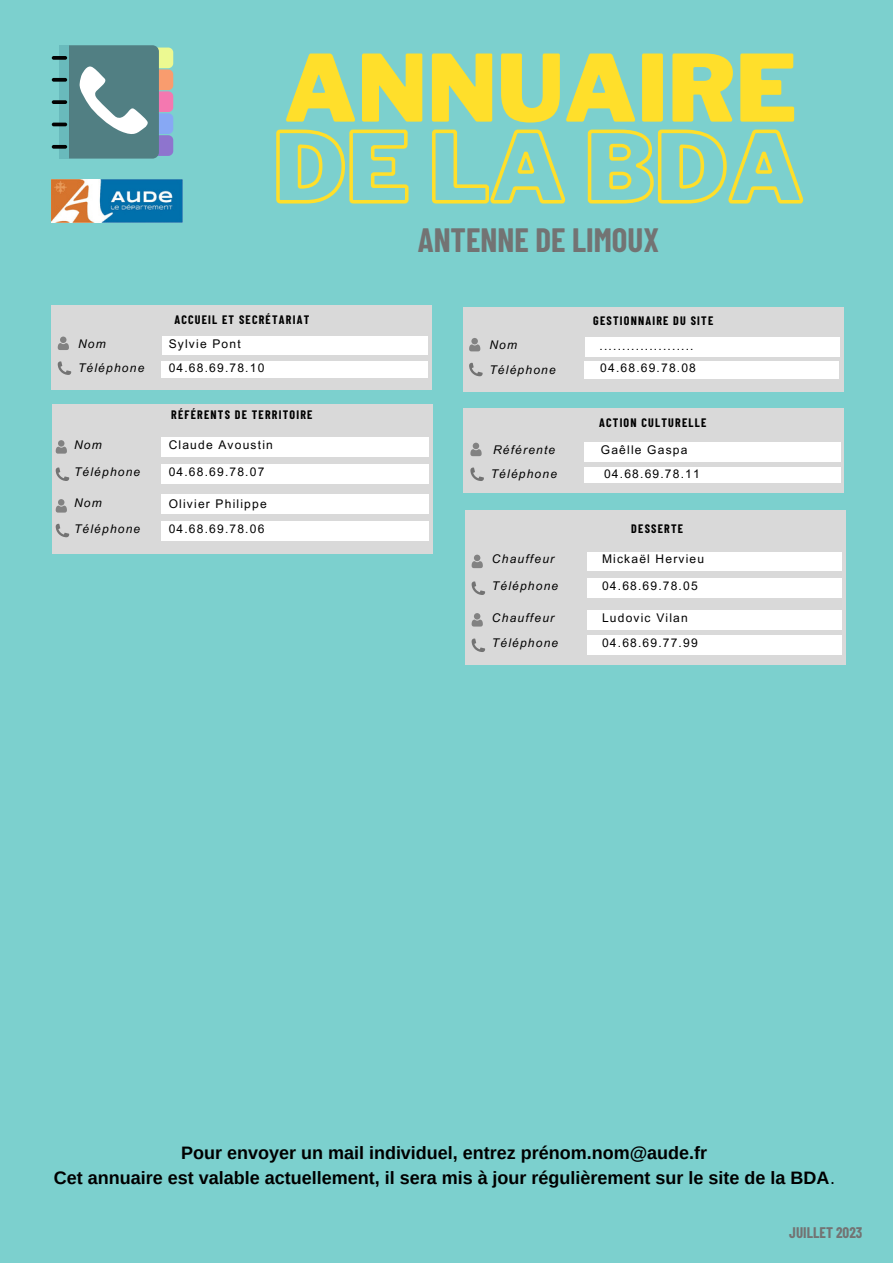
<style>
.page{position:relative;width:893px;height:1264px;background:#fff}
.page>*{position:absolute;margin:0;border:0;box-sizing:border-box;transform-origin:0 0}
.t1{font:900 91.8px "Libre Franklin";color:#ffdf2b}
.t2{font:700 33px "Barlow Condensed";color:#737373}
.t3{font:700 18px "Arimo";color:#000}
.t4{font:700 15px "Barlow Condensed";color:#737373}
.t5{font:12px "Arial MT Pro";letter-spacing:.1em;color:#000}
.t6{font:italic 12px "Arial MT Pro";letter-spacing:.1em;color:#000}
.t7{font:700 12px "Barlow Condensed";letter-spacing:.1em;color:#000}
.s1{font-weight:400}
</style>
<div class="page">
<div style="left:0;top:0;width:892px;height:1262px;background:#7cd0ce"></div>
<div style="left:462px;top:307px;width:381px;height:84px;background:#d9d9d9"></div>
<div style="left:585px;top:337px;width:254px;height:19px;background:#fff"></div>
<div style="left:584px;top:361px;width:254px;height:17px;background:#fff"></div>
<svg style="left:469px;top:338px;width:11px;height:13px"></svg>
<svg style="left:469px;top:363px;width:13px;height:13px"></svg>
<div style="left:145px;top:48px;width:28px;height:20px;background:#ecf991;border-radius:5px"></div>
<div style="left:145px;top:69px;width:28px;height:21px;background:#f99c6e;border-radius:5px"></div>
<div style="left:145px;top:91px;width:28px;height:21px;background:#f478b0;border-radius:5px"></div>
<div style="left:145px;top:113px;width:28px;height:21px;background:#87a8f4;border-radius:5px"></div>
<div style="left:145px;top:135px;width:28px;height:21px;background:#8e74ce;border-radius:5px"></div>
<svg style="left:69px;top:45px;width:90px;height:114px;background:#6a9195"></svg>
<div style="left:59px;top:45px;width:10px;height:114px;background:#69babc"></div>
<svg style="left:52px;top:56px;width:15px;height:4px"></svg>
<svg style="left:52px;top:78px;width:15px;height:4px"></svg>
<svg style="left:52px;top:100px;width:15px;height:4px"></svg>
<hr style="left:52px;top:123px;width:15px;height:3px;background:#020202;border-radius:2px">
<svg style="left:52px;top:145px;width:15px;height:4px"></svg>
<img style="left:52px;top:180px;width:130px;height:42px">
<div style="left:52px;top:404px;width:380px;height:149px;background:#d9d9d9"></div>
<div style="left:162px;top:464px;width:267px;height:19px;background:#fff"></div>
<div style="left:161px;top:437px;width:268px;height:19px;background:#fff"></div>
<div style="left:161px;top:494px;width:267px;height:19px;background:#fff"></div>
<div style="left:161px;top:522px;width:267px;height:19px;background:#fff"></div>
<svg style="left:56px;top:440px;width:11px;height:13px"></svg>
<svg style="left:56px;top:467px;width:13px;height:14px"></svg>
<svg style="left:56px;top:499px;width:11px;height:13px"></svg>
<svg style="left:56px;top:524px;width:13px;height:13px"></svg>
<svg style="left:276px;top:129px;width:528px;height:75px"></svg>
<div style="left:465px;top:510px;width:381px;height:155px;background:#d9d9d9"></div>
<div style="left:587px;top:579px;width:254px;height:18px;background:#fff"></div>
<div style="left:587px;top:552px;width:254px;height:19px;background:#fff"></div>
<div style="left:587px;top:610px;width:254px;height:19px;background:#fff"></div>
<div style="left:587px;top:636px;width:254px;height:18px;background:#fff"></div>
<svg style="left:471px;top:554px;width:12px;height:14px"></svg>
<svg style="left:471px;top:581px;width:14px;height:14px"></svg>
<svg style="left:471px;top:613px;width:12px;height:13px"></svg>
<svg style="left:471px;top:638px;width:14px;height:14px"></svg>
<div style="left:51px;top:305px;width:381px;height:84px;background:#d9d9d9"></div>
<div style="left:162px;top:336px;width:266px;height:19px;background:#fff"></div>
<div style="left:161px;top:361px;width:267px;height:17px;background:#fff"></div>
<svg style="left:58px;top:336px;width:11px;height:14px"></svg>
<svg style="left:58px;top:361px;width:13px;height:14px"></svg>
<div style="left:462px;top:408px;width:381px;height:84px;background:#d9d9d9"></div>
<div style="left:584px;top:442px;width:256px;height:19px;background:#fff"></div>
<div style="left:584px;top:467px;width:256px;height:16px;background:#fff"></div>
<svg style="left:470px;top:442px;width:11px;height:14px"></svg>
<svg style="left:470px;top:467px;width:14px;height:14px"></svg>
<p class="t1" style="left:284px;top:33px;width:515px">ANNUAIRE</p>
<p class="t6" style="left:78px;top:339px;width:29px">Nom</p>
<p class="t6" style="left:78px;top:363px;width:68px">Téléphone</p>
<p class="t7" style="left:174px;top:312px;width:136px">ACCUEIL ET SECRÉTARIAT</p>
<p class="t2" style="left:418px;top:219px;width:243px">ANTENNE DE LIMOUX</p>
<p class="t7" style="left:593px;top:312px;width:121px">GESTIONNAIRE DU SITE</p>
<p class="t5" style="left:169px;top:339px;width:73px">Sylvie Pont</p>
<p class="t6" style="left:489px;top:340px;width:29px">Nom</p>
<p class="t6" style="left:489px;top:365px;width:68px">Téléphone</p>
<p class="t5" style="left:599px;top:341px;width:95px">.....................</p>
<p class="t5" style="left:169px;top:363px;width:97px">04.68.69.78.10</p>
<p class="t5" style="left:600px;top:363px;width:97px">04.68.69.78.08</p>
<p class="t7" style="left:171px;top:407px;width:143px">RÉFÉRENTS DE TERRITOIRE</p>
<p class="t7" style="left:599px;top:415px;width:109px">ACTION CULTURELLE</p>
<p class="t6" style="left:74px;top:440px;width:29px">Nom</p>
<p class="t5" style="left:169px;top:440px;width:106px">Claude Avoustin</p>
<p class="t6" style="left:74px;top:467px;width:68px">Téléphone</p>
<p class="t5" style="left:169px;top:467px;width:97px">04.68.69.78.07</p>
<p class="t6" style="left:493px;top:445px;width:64px">Référente</p>
<p class="t6" style="left:490px;top:469px;width:68px">Téléphone</p>
<p class="t5" style="left:600px;top:445px;width:88px">Gaêlle Gaspa</p>
<p class="t5" style="left:604px;top:469px;width:97px">04.68.69.78.11</p>
<p class="t6" style="left:74px;top:498px;width:29px">Nom</p>
<p class="t6" style="left:74px;top:524px;width:68px">Téléphone</p>
<p class="t5" style="left:169px;top:499px;width:99px">Olivier Philippe</p>
<p class="t5" style="left:169px;top:524px;width:97px">04.68.69.78.06</p>
<p class="t7" style="left:631px;top:521px;width:53px">DESSERTE</p>
<p class="t6" style="left:492px;top:554px;width:64px">Chauffeur</p>
<p class="t5" style="left:602px;top:554px;width:104px">Mickaël Hervieu</p>
<p class="t6" style="left:492px;top:581px;width:68px">Téléphone</p>
<p class="t5" style="left:602px;top:581px;width:97px">04.68.69.78.05</p>
<p class="t6" style="left:492px;top:613px;width:64px">Chauffeur</p>
<p class="t6" style="left:492px;top:638px;width:68px">Téléphone</p>
<p class="t5" style="left:602px;top:613px;width:87px">Ludovic Vilan</p>
<p class="t5" style="left:602px;top:638px;width:97px">04.68.69.77.99</p>
<p class="t3" style="left:181px;top:1142px;width:527px">Pour envoyer un mail individuel, entrez prénom.nom@aude.fr</p>
<p class="t3" style="left:54px;top:1167px;width:782px">Cet annuaire est valable actuellement, il sera mis à jour régulièrement sur le site de la BDA<span class="s1">.</span></p>
<p class="t4" style="left:789px;top:1222px;width:75px">JUILLET 2023</p>
</div>
